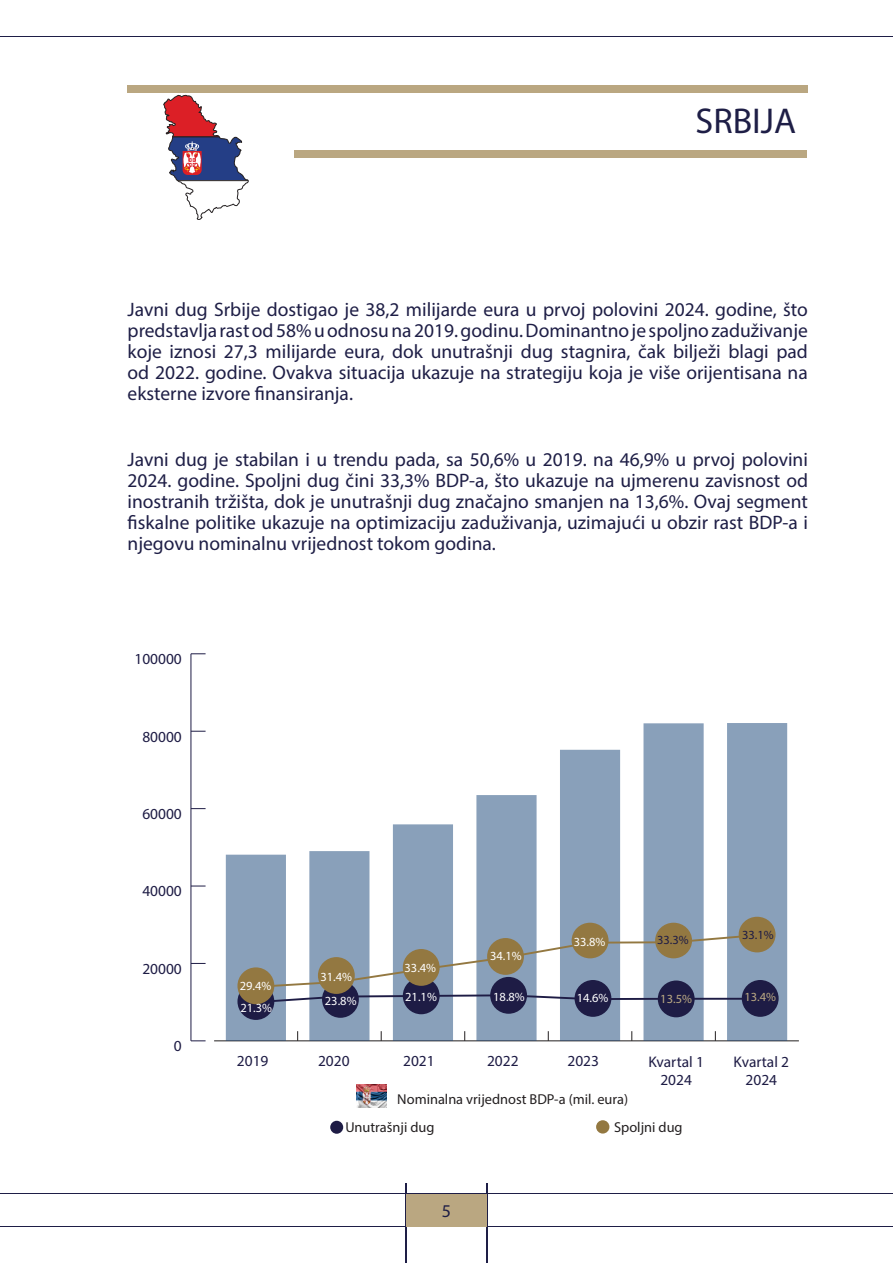
<style>
.page{position:relative;width:893px;height:1263px;background:#fff}
.page>*{position:absolute;margin:0;border:0;box-sizing:border-box;transform-origin:0 0}
.t1{font:36px "Myriad Pro";color:#1e1e46}
.t2{font:19.5px/21px "Myriad Pro";color:#1e1e46;text-align:justify}
.t3{font:18px "Myriad Pro";color:#1e1e46}
.t4{font:15.45px/18.5px "Skola Sans";color:#1e1c45;text-align:center}
.t5{font:14.4px/27.5px "Skola Sans";color:#231f20}
.t6{font:700 12.45px "Skola Sans Cn";color:#fff}
.t7{font:700 12.45px "Skola Sans Cn";color:#bba983}
.t8{font:700 12.45px "Skola Sans Cn";color:#1e1c45}
</style>
<div class="page">
<hr style="left:0;top:1226px;width:893px;height:1px;background:#1e1e46">
<hr style="left:0;top:1193px;width:893px;height:1px;background:#1e1e46">
<hr style="left:0;top:36px;width:893px;height:1px;background:#1e1e46">
<hr style="left:405px;top:1183px;width:1px;height:80px;background:#1e1e46">
<hr style="left:487px;top:1183px;width:1px;height:80px;background:#1e1e46">
<div style="left:406px;top:1194px;width:81px;height:32px;background:#baa781"></div>
<div style="left:128px;top:85px;width:680px;height:7px;background:#baa781"></div>
<div style="left:294px;top:150px;width:513px;height:7px;background:#baa781"></div>
<svg style="left:163px;top:95px;width:85px;height:125px"></svg>
<hr style="left:214px;top:1040px;width:585px;height:1px;background:#231f20">
<hr style="left:190px;top:654px;width:1px;height:387px;background:#1e1c45">
<svg style="left:191px;top:1040px;width:15px;height:1px"></svg>
<svg style="left:191px;top:963px;width:15px;height:1px"></svg>
<svg style="left:191px;top:885px;width:15px;height:1px"></svg>
<svg style="left:191px;top:808px;width:15px;height:1px"></svg>
<svg style="left:191px;top:731px;width:15px;height:1px"></svg>
<svg style="left:191px;top:653px;width:15px;height:1px"></svg>
<svg style="left:226px;top:723px;width:561px;height:318px;fill:#89a0ba"></svg>
<div style="left:237px;top:983px;width:37px;height:37px;background:#1e1c45;border-radius:50%"></div>
<div style="left:322px;top:981px;width:37px;height:37px;background:#1e1c45;border-radius:50%"></div>
<div style="left:403px;top:977px;width:37px;height:37px;background:#1e1c45;border-radius:50%"></div>
<div style="left:490px;top:977px;width:37px;height:37px;background:#1e1c45;border-radius:50%"></div>
<div style="left:575px;top:980px;width:36px;height:37px;background:#1e1c45;border-radius:50%"></div>
<div style="left:658px;top:980px;width:37px;height:37px;background:#1e1c45;border-radius:50%"></div>
<div style="left:742px;top:980px;width:37px;height:37px;background:#1e1c45;border-radius:50%"></div>
<div style="left:330px;top:1121px;width:13px;height:13px;background:#1e1c45;border-radius:50%"></div>
<div style="left:596px;top:1120px;width:13px;height:13px;background:#937841;border-radius:50%"></div>
<hr style="left:590px;top:998px;width:84px;height:2px;background:#1e1c45">
<hr style="left:674px;top:998px;width:83px;height:2px;background:#1e1c45">
<svg style="left:253px;top:940px;width:340px;height:65px"></svg>
<hr style="left:590px;top:941px;width:84px;height:3px;background:#937841">
<svg style="left:690px;top:932px;width:52px;height:12px"></svg>
<div style="left:237px;top:967px;width:37px;height:37px;background:#937841;border-radius:50%"></div>
<div style="left:318px;top:957px;width:37px;height:37px;background:#937841;border-radius:50%"></div>
<div style="left:403px;top:949px;width:37px;height:37px;background:#937841;border-radius:50%"></div>
<div style="left:487px;top:938px;width:37px;height:37px;background:#937841;border-radius:50%"></div>
<div style="left:572px;top:923px;width:37px;height:35px;background:#937841;border-radius:50%"></div>
<div style="left:655px;top:923px;width:37px;height:35px;background:#937841;border-radius:50%"></div>
<div style="left:739px;top:917px;width:37px;height:35px;background:#937841;border-radius:50%"></div>
<img style="left:356px;top:1085px;width:30px;height:22px">
<p class="t1" style="left:696px;top:99px;width:102px">SRBIJA</p>
<p class="t2" style="left:128px;top:299px;width:682px">Javni dug Srbije dostigao je 38,2 milijarde eura u prvoj polovini 2024. godine, što predstavlja rast od 58% u odnosu na 2019. godinu. Dominantno je spoljno zaduživanje koje iznosi 27,3 milijarde eura, dok unutrašnji dug stagnira, čak bilježi blagi pad od 2022. godine. Ovakva situacija ukazuje na strategiju koja je više orijentisana na eksterne izvore finansiranja.</p>
<p class="t2" style="left:128px;top:449px;width:682px">Javni dug je stabilan i u trendu pada, sa 50,6% u 2019. na 46,9% u prvoj polovini 2024. godine. Spoljni dug čini 33,3% BDP-a, što ukazuje na ujmerenu zavisnost od inostranih tržišta, dok je unutrašnji dug značajno smanjen na 13,6%. Ovaj segment fiskalne politike ukazuje na optimizaciju zaduživanja, uzimajući u obzir rast BDP-a i njegovu nominalnu vrijednost tokom godina.</p>
<p class="t4" style="left:134px;top:649px;width:49px">100000</p>
<p class="t4" style="left:142px;top:727px;width:41px">80000</p>
<p class="t4" style="left:142px;top:804px;width:41px">60000</p>
<p class="t4" style="left:142px;top:882px;width:41px">40000</p>
<p class="t4" style="left:142px;top:959px;width:41px">20000</p>
<p class="t4" style="left:174px;top:1036px;width:9px">0</p>
<p class="t6" style="left:240px;top:978px;width:33px">29.4%</p>
<p class="t6" style="left:240px;top:1000px;width:33px">21.3%</p>
<p class="t6" style="left:320px;top:969px;width:33px">31.4%</p>
<p class="t6" style="left:325px;top:993px;width:33px">23.8%</p>
<p class="t6" style="left:405px;top:960px;width:33px">33.4%</p>
<p class="t6" style="left:490px;top:948px;width:33px">34.1%</p>
<p class="t6" style="left:574px;top:934px;width:33px">33.8%</p>
<p class="t8" style="left:657px;top:932px;width:33px">33.3%</p>
<p class="t8" style="left:742px;top:927px;width:33px">33.1%</p>
<p class="t6" style="left:405px;top:989px;width:33px">21.1%</p>
<p class="t6" style="left:493px;top:989px;width:33px">18.8%</p>
<p class="t6" style="left:577px;top:990px;width:33px">14.6%</p>
<p class="t7" style="left:660px;top:991px;width:33px">13.5%</p>
<p class="t7" style="left:744px;top:989px;width:33px">13.4%</p>
<p class="t4" style="left:237px;top:1051px;width:33px">2019</p>
<p class="t4" style="left:318px;top:1051px;width:33px">2020</p>
<p class="t4" style="left:403px;top:1051px;width:33px">2021</p>
<p class="t4" style="left:487px;top:1051px;width:33px">2022</p>
<p class="t4" style="left:567px;top:1051px;width:33px">2023</p>
<p class="t4" style="left:648px;top:1052px;width:57px">Kvartal 1<br>2024</p>
<p class="t4" style="left:734px;top:1052px;width:57px">Kvartal 2<br>2024</p>
<p class="t5" style="left:345px;top:1085px;width:284px;text-indent:52px">Nominalna vrijednost BDP-a (mil. eura)<br>Unutrašnji dug</p>
<p class="t5" style="left:614px;top:1113px;width:70px">Spoljni dug</p>
<p class="t3" style="left:442px;top:1200px;width:11px">5</p>
</div>
